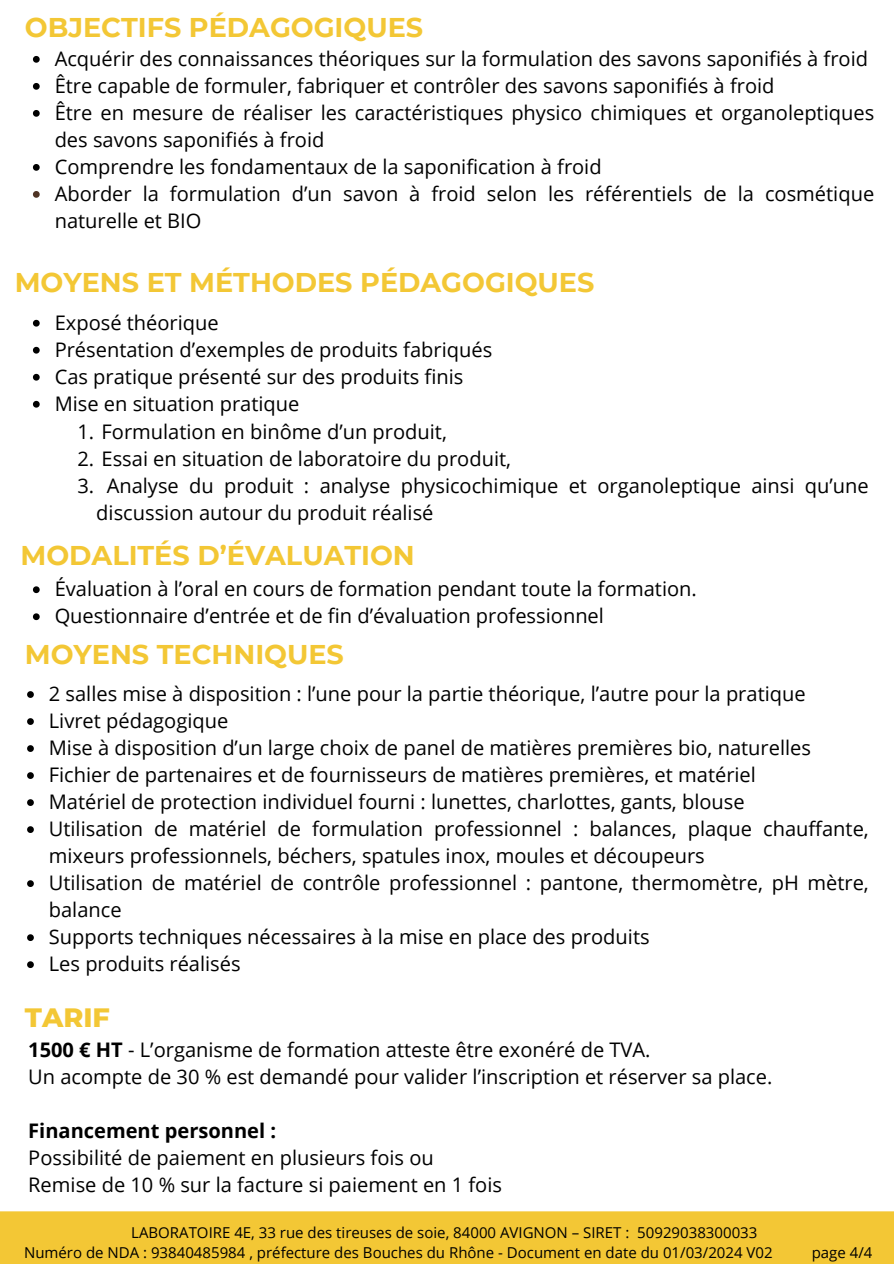
<style>
.page{position:relative;width:894px;height:1264px;background:#fff}
.page>*{position:absolute;margin:0;border:0;box-sizing:border-box;transform-origin:0 0}
.t1{font:700 27px "Montserrat";color:#f3c735}
.t2{font:800 27px "Montserrat";color:#f3c735}
.t3{font:20.1px/27px "Open Sans";color:#000}
.t4{font:700 20.1px "Open Sans";color:#000}
.t5{font:15px/20.2px "Open Sans";color:#000}
.s1{font-weight:700}
</style>
<div class="page">
<svg style="left:33px;top:56px;width:7px;height:7px"></svg>
<svg style="left:33px;top:83px;width:7px;height:7px"></svg>
<svg style="left:33px;top:110px;width:7px;height:7px"></svg>
<svg style="left:33px;top:164px;width:7px;height:7px"></svg>
<svg style="left:33px;top:191px;width:7px;height:7px"></svg>
<svg style="left:33px;top:320px;width:7px;height:6px"></svg>
<svg style="left:33px;top:347px;width:7px;height:6px"></svg>
<svg style="left:33px;top:374px;width:7px;height:6px"></svg>
<svg style="left:33px;top:401px;width:7px;height:6px"></svg>
<svg style="left:33px;top:586px;width:7px;height:7px"></svg>
<svg style="left:33px;top:613px;width:7px;height:7px"></svg>
<svg style="left:27px;top:691px;width:7px;height:7px"></svg>
<svg style="left:27px;top:718px;width:7px;height:7px"></svg>
<svg style="left:27px;top:745px;width:7px;height:7px"></svg>
<svg style="left:27px;top:772px;width:7px;height:7px"></svg>
<svg style="left:27px;top:799px;width:7px;height:7px"></svg>
<svg style="left:27px;top:826px;width:7px;height:7px"></svg>
<svg style="left:27px;top:880px;width:7px;height:7px"></svg>
<svg style="left:27px;top:934px;width:7px;height:7px"></svg>
<svg style="left:27px;top:961px;width:7px;height:7px"></svg>
<div style="left:0;top:1211px;width:893px;height:52px;background:#f3c735"></div>
<h1 class="t1" style="left:25px;top:8px;width:399px">OBJECTIFS PÉDAGOGIQUES</h1>
<p class="t3" style="left:55px;top:45px;width:820px">Acquérir des connaissances théoriques sur la formulation des savons saponifiés à froid Être capable de formuler, fabriquer et contrôler des savons saponifiés à froid<br>Être en mesure de réaliser les caractéristiques physico chimiques et organoleptiques des savons saponifiés à froid<br>Comprendre les fondamentaux de la saponification à froid<br>Aborder la formulation d’un savon à froid selon les référentiels de la cosmétique naturelle et BIO</p>
<h1 class="t1" style="left:15px;top:262px;width:581px">MOYENS ET MÉTHODES PÉDAGOGIQUES</h1>
<p class="t3" style="left:55px;top:309px;width:439px">Exposé théorique<br>Présentation d’exemples de produits fabriqués Cas pratique présenté sur des produits finis Mise en situation pratique</p>
<p class="t3" style="left:77px;top:417px;width:371px">1. Formulation en binôme d’un produit,</p>
<p class="t3" style="left:77px;top:444px;width:435px">2. Essai en situation de laboratoire du produit,</p>
<p class="t3" style="left:107px;top:471px;width:763px">Analyse du produit : analyse physicochimique et organoleptique ainsi qu’une</p>
<p class="t3" style="left:96px;top:498px;width:338px">discussion autour du produit réalisé</p>
<p class="t3" style="left:77px;top:471px;width:18px">3.</p>
<h1 class="t1" style="left:21px;top:536px;width:395px">MODALITÉS D’ÉVALUATION</h1>
<p class="t3" style="left:55px;top:575px;width:643px">Évaluation à l’oral en cours de formation pendant toute la formation.<br>Questionnaire d’entrée et de fin d’évaluation professionnel</p>
<h1 class="t1" style="left:25px;top:635px;width:320px">MOYENS TECHNIQUES</h1>
<p class="t3" style="left:49px;top:680px;width:821px">2 salles mise à disposition : l’une pour la partie théorique, l’autre pour la pratique<br>Livret pédagogique<br>Mise à disposition d’un large choix de panel de matières premières bio, naturelles Fichier de partenaires et de fournisseurs de matières premières, et matériel<br>Matériel de protection individuel fourni : lunettes, charlottes, gants, blouse<br>Utilisation de matériel de formulation professionnel : balances, plaque chauffante, mixeurs professionnels, béchers, spatules inox, moules et découpeurs<br>Utilisation de matériel de contrôle professionnel : pantone, thermomètre, pH mètre, balance<br>Supports techniques nécessaires à la mise en place des produits<br>Les produits réalisés</p>
<h1 class="t2" style="left:25px;top:998px;width:87px">TARIF</h1>
<p class="t3" style="left:28px;top:1035px;width:745px"><span class="s1">1500 € HT</span> - L’organisme de formation atteste être exonéré de TVA.<br>Un acompte de 30 % est demandé pour valider l’inscription et réserver sa place.</p>
<p class="t4" style="left:28px;top:1116px;width:249px">Financement personnel :</p>
<p class="t3" style="left:28px;top:1143px;width:475px">Possibilité de paiement en plusieurs fois ou<br>Remise de 10 % sur la facture si paiement en 1 fois</p>
<p class="t5" style="left:24px;top:1221px;width:750px;text-indent:107px">LABORATOIRE 4E, 33 rue des tireuses de soie, 84000 AVIGNON – SIRET : 50929038300033<br>Numéro de NDA : 93840485984 , préfecture des Bouches du Rhône - Document en date du 01/03/2024 V02</p>
<p class="t5" style="left:811px;top:1241px;width:62px">page 4/4</p>
</div>
